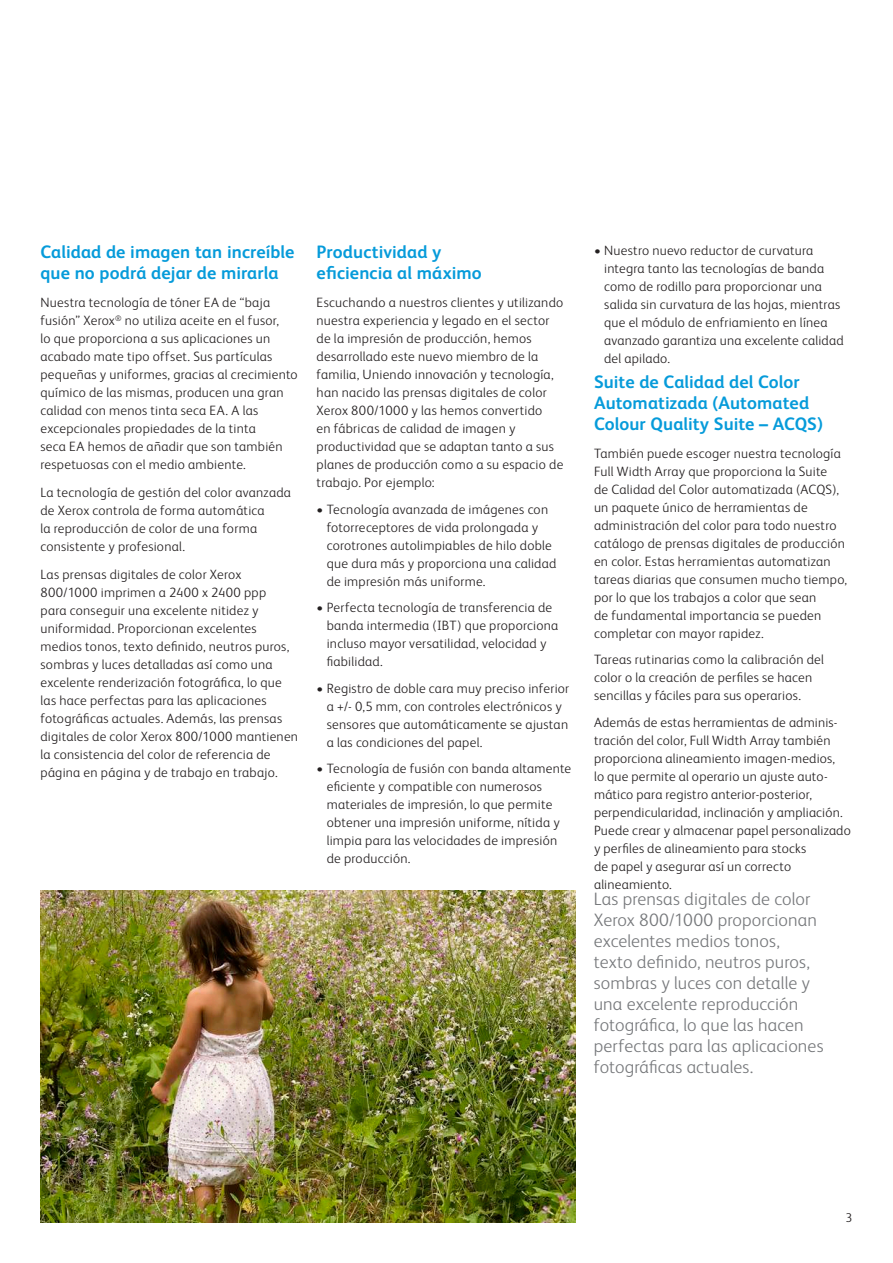
<style>
.page{position:relative;width:893px;height:1263px;background:#fff}
.page>*{position:absolute;margin:0;border:0;box-sizing:border-box;transform-origin:0 0}
.t1{font:300 18px/21px "Xerox Sans";letter-spacing:.005em;color:#76787b}
.t2{font:700 18px/21px "Xerox Sans";letter-spacing:.005em;color:#069bda}
.t3{font:300 13.5px/18px "Xerox Sans";letter-spacing:.02em;color:#231f20}
.t4{font:300 12.75px "Xerox Sans";color:#231f20}
</style>
<div class="page">
<img style="left:41px;top:891px;width:535px;height:332px">
<h1 class="t2" style="left:40px;top:241px;width:256px">Calidad de imagen tan increíble que no podrá dejar de mirarla</h1>
<p class="t3" style="left:40px;top:293px;width:259px">Nuestra tecnología de tóner EA de “baja fusión” Xerox<sup>®</sup> no utiliza aceite en el fusor,<br>lo que proporciona a sus aplicaciones un acabado mate tipo offset. Sus partículas pequeñas y uniformes, gracias al crecimiento químico de las mismas, producen una gran calidad con menos tinta seca EA. A las excepcionales propiedades de la tinta<br>seca EA hemos de añadir que son también respetuosas con el medio ambiente.</p>
<p class="t3" style="left:41px;top:483px;width:252px">La tecnología de gestión del color avanzada de Xerox controla de forma automática<br>la reproducción de color de una forma consistente y profesional.</p>
<p class="t3" style="left:41px;top:564px;width:259px">Las prensas digitales de color Xerox 800/1000 imprimen a 2400 x 2400 ppp<br>para conseguir una excelente nitidez y uniformidad. Proporcionan excelentes medios tonos, texto definido, neutros puros, sombras y luces detalladas así como una excelente renderización fotográfica, lo que las hace perfectas para las aplicaciones fotográficas actuales. Además, las prensas digitales de color Xerox 800/1000 mantienen la consistencia del color de referencia de página en página y de trabajo en trabajo.</p>
<h1 class="t2" style="left:317px;top:241px;width:167px">Productividad y eficiencia al máximo</h1>
<p class="t3" style="left:317px;top:293px;width:248px">Escuchando a nuestros clientes y utilizando nuestra experiencia y legado en el sector de la impresión de producción, hemos desarrollado este nuevo miembro de la familia, Uniendo innovación y tecnología, han nacido las prensas digitales de color Xerox 800/1000 y las hemos convertido<br>en fábricas de calidad de imagen y productividad que se adaptan tanto a sus planes de producción como a su espacio de trabajo. Por ejemplo:</p>
<p class="t3" style="left:327px;top:499px;width:231px;text-indent:-10px">• Tecnología avanzada de imágenes con fotorreceptores de vida prolongada y corotrones autolimpiables de hilo doble que dura más y proporciona una calidad de impresión más uniforme.</p>
<p class="t3" style="left:327px;top:598px;width:233px;text-indent:-10px">• Perfecta tecnología de transferencia de banda intermedia (IBT) que proporciona incluso mayor versatilidad, velocidad y fiabilidad.</p>
<p class="t3" style="left:327px;top:678px;width:244px;text-indent:-10px">• Registro de doble cara muy preciso inferior a +/- 0,5 mm, con controles electrónicos y sensores que automáticamente se ajustan a las condiciones del papel.</p>
<p class="t3" style="left:327px;top:759px;width:246px;text-indent:-10px">• Tecnología de fusión con banda altamente eficiente y compatible con numerosos materiales de impresión, lo que permite obtener una impresión uniforme, nítida y limpia para las velocidades de impresión de producción.</p>
<p class="t3" style="left:604px;top:241px;width:241px;text-indent:-10px">• Nuestro nuevo reductor de curvatura integra tanto las tecnologías de banda como de rodillo para proporcionar una salida sin curvatura de las hojas, mientras que el módulo de enfriamiento en línea avanzado garantiza una excelente calidad del apilado.</p>
<h1 class="t2" style="left:594px;top:371px;width:230px">Suite de Calidad del Color<br>Automatizada (Automated<br>Colour Quality Suite – ACQS)</h1>
<p class="t3" style="left:594px;top:444px;width:255px">También puede escoger nuestra tecnología Full Width Array que proporciona la Suite<br>de Calidad del Color automatizada (ACQS), un paquete único de herramientas de administración del color para todo nuestro catálogo de prensas digitales de producción en color. Estas herramientas automatizan tareas diarias que consumen mucho tiempo, por lo que los trabajos a color que sean<br>de fundamental importancia se pueden completar con mayor rapidez.</p>
<p class="t3" style="left:594px;top:650px;width:231px">Tareas rutinarias como la calibración del color o la creación de perfiles se hacen sencillas y fáciles para sus operarios.</p>
<p class="t3" style="left:594px;top:713px;width:258px">Además de estas herramientas de adminis&shy;tración del color, Full Width Array también proporciona alineamiento imagen-medios,<br>lo que permite al operario un ajuste auto&shy;mático para registro anterior-posterior, perpendicularidad, inclinación y ampliación.<br>Puede crear y almacenar papel personalizado y perfiles de alineamiento para stocks<br>de papel y asegurar así un correcto alineamiento.</p>
<p class="t1" style="left:594px;top:887px;width:231px">Las prensas digitales de color<br>Xerox 800/1000 proporcionan excelentes medios tonos,<br>texto definido, neutros puros, sombras y luces con detalle y una excelente reproducción fotográfica, lo que las hacen perfectas para las aplicaciones fotográficas actuales.</p>
<p class="t4" style="left:846px;top:1210px;width:8px">3</p>
</div>
